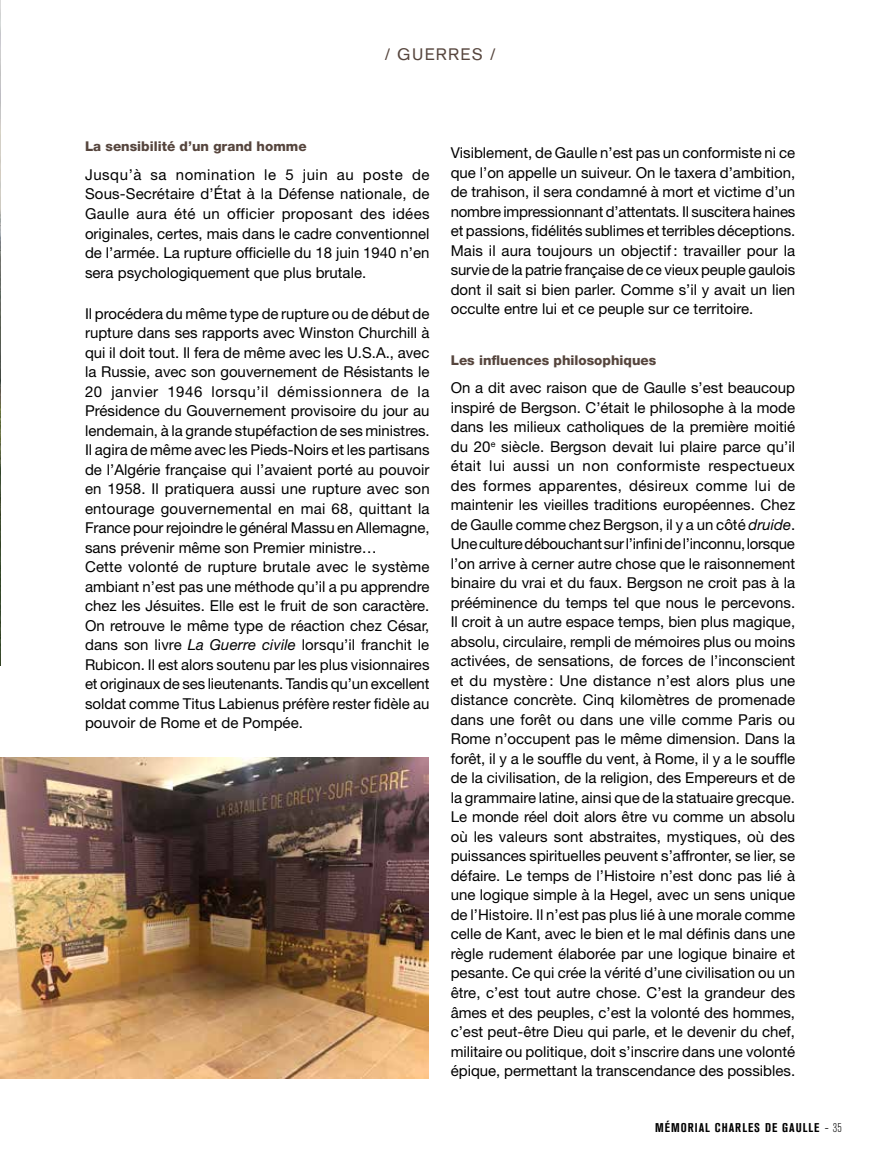
<style>
.page{position:relative;width:893px;height:1170px;background:#fff}
.page>*{position:absolute;margin:0;border:0;box-sizing:border-box;transform-origin:0 0}
.t1{font:16.5px "Akzidenz Grotesk BQ";letter-spacing:.08em;color:#56453d}
.t2{font:15px/19.5px "Helvetica Neue LT Std";color:#000;text-align:justify}
.t3{font:800 13.5px "Helvetica Neue LT Std";color:#56453d}
.t4{font:700 condensed 12.6px "Akzidenz Grotesk BQ";letter-spacing:.08em;color:#000}
.s1{font-style:italic}
.s2{font-family:"Helvetica Neue LT Std";font-weight:300;font-stretch:normal}
.s3{font-weight:300}
</style>
<div class="page">
<img style="left:0;top:0;width:1px;height:665px">
<img style="left:0;top:757px;width:428px;height:321px">
<p class="t1" style="left:385px;top:44px;width:112px">/ GUERRES /</p>
<p class="t3" style="left:85px;top:139px;width:223px">La sensibilité d’un grand homme</p>
<p class="t2" style="left:85px;top:165px;width:346px">Jusqu’à sa nomination le 5 juin au poste de Sous-Secrétaire d’État à la Défense nationale, de Gaulle aura été un officier proposant des idées originales, certes, mais dans le cadre conventionnel de l’armée. La rupture officielle du 18 juin 1940 n’en sera psychologiquement que plus brutale.</p>
<p class="t2" style="left:85px;top:303px;width:346px;text-align:left">Il procédera du même type de rupture ou de début de rupture dans ses rapports avec Winston Churchill à qui il doit tout. Il fera de même avec les U.S.A., avec la Russie, avec son gouvernement de Résistants le 20 janvier 1946 lorsqu’il démissionnera de la Présidence du Gouvernement provisoire du jour au lendemain, à la grande stupéfaction de ses ministres.<br>Il agira de même avec les Pieds-Noirs et les partisans de l’Algérie française qui l’avaient porté au pouvoir en 1958. Il pratiquera aussi une rupture avec son entourage gouvernemental en mai 68, quittant la France pour rejoindre le général Massu en Allemagne, sans prévenir même son Premier ministre…<br>Cette volonté de rupture brutale avec le système ambiant n’est pas une méthode qu’il a pu apprendre chez les Jésuites. Elle est le fruit de son caractère.<br>On retrouve le même type de réaction chez César, dans son livre <span class="s1">La Guerre civile</span> lorsqu’il franchit le Rubicon. Il est alors soutenu par les plus visionnaires et originaux de ses lieutenants. Tandis qu’un excellent soldat comme Titus Labienus préfère rester fidèle au pouvoir de Rome et de Pompée.</p>
<p class="t2" style="left:451px;top:143px;width:346px">Visiblement, de Gaulle n’est pas un conformiste ni ce que l’on appelle un suiveur. On le taxera d’ambition, de trahison, il sera condamné à mort et victime d’un nombre impressionnant d’attentats. Il suscitera haines et passions, fidélités sublimes et terribles déceptions.<br>Mais il aura toujours un objectif: travailler pour la survie de la patrie française de ce vieux peuple gaulois dont il sait si bien parler. Comme s’il y avait un lien occulte entre lui et ce peuple sur ce territoire.</p>
<p class="t3" style="left:451px;top:352px;width:207px">Les influences philosophiques</p>
<p class="t2" style="left:451px;top:378px;width:346px">On a dit avec raison que de Gaulle s’est beaucoup inspiré de Bergson. C’était le philosophe à la mode dans les milieux catholiques de la première moitié du 20<sup>e</sup> siècle. Bergson devait lui plaire parce qu’il était lui aussi un non conformiste respectueux des formes apparentes, désireux comme lui de maintenir les vieilles traditions européennes. Chez de Gaulle comme chez Bergson, il y a un côté <span class="s1">druide</span>.<br>Une culture débouchant sur l’infini de l’inconnu, lorsque l’on arrive à cerner autre chose que le raisonnement binaire du vrai et du faux. Bergson ne croit pas à la prééminence du temps tel que nous le percevons.<br>Il croit à un autre espace temps, bien plus magique, absolu, circulaire, rempli de mémoires plus ou moins activées, de sensations, de forces de l’inconscient et du mystère : Une distance n’est alors plus une distance concrète. Cinq kilomètres de promenade dans une forêt ou dans une ville comme Paris ou Rome n’occupent pas le même dimension. Dans la forêt, il y a le souffle du vent, à Rome, il y a le souffle de la civilisation, de la religion, des Empereurs et de la grammaire latine, ainsi que de la statuaire grecque.<br>Le monde réel doit alors être vu comme un absolu où les valeurs sont abstraites, mystiques, où des puissances spirituelles peuvent s’affronter, se lier, se défaire. Le temps de l’Histoire n’est donc pas lié à une logique simple à la Hegel, avec un sens unique de l’Histoire. Il n’est pas plus lié à une morale comme celle de Kant, avec le bien et le mal définis dans une règle rudement élaborée par une logique binaire et pesante. Ce qui crée la vérité d’une civilisation ou un être, c’est tout autre chose. C’est la grandeur des âmes et des peuples, c’est la volonté des hommes, c’est peut-être Dieu qui parle, et le devenir du chef, militaire ou politique, doit s’inscrire dans une volonté épique, permettant la transcendance des possibles.</p>
<p class="t4" style="left:655px;top:1120px;width:188px">MÉMORIAL CHARLES DE GAULLE <span class="s2">-</span> <span class="s3">35</span></p>
</div>
